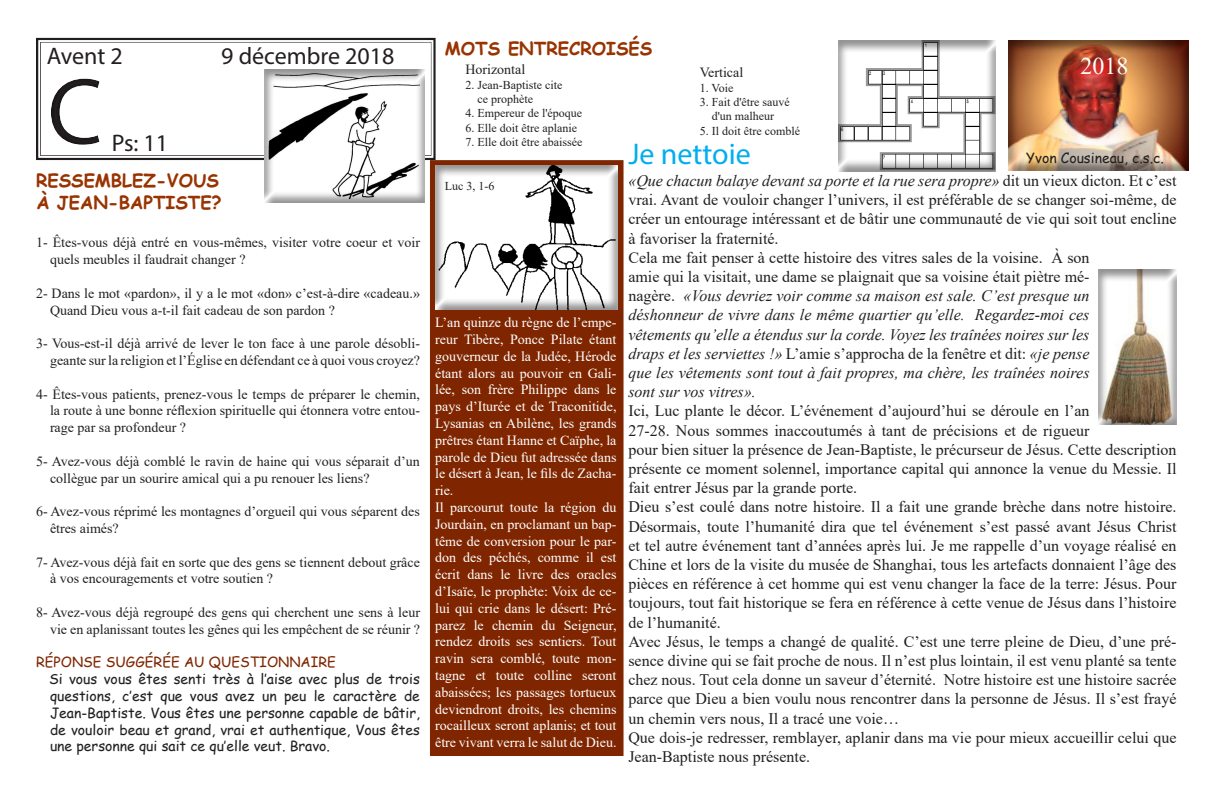
<style>
.page{position:relative;width:1224px;height:792px;background:#fff}
.page>*{position:absolute;margin:0;border:0;box-sizing:border-box;transform-origin:0 0}
.t1{font:30px "Myriad Pro";color:#00aeef}
.t2{font:24px "Myriad Pro";color:#231f20}
.t3{font:24px "Times New Roman";color:#fff}
.t4{font:700 18px "Comic Sans MS";color:#930}
.t5{font:16px/19.2px "Times New Roman";color:#231f20;text-align:justify}
.t6{font:italic 16px/19.2px "Times New Roman";color:#231f20;text-align:justify}
.t7{font:14px/16.8px "Times New Roman";color:#231f20}
.t8{font:14px/16.8px "Times New Roman";color:#fff;text-align:justify}
.t9{font:14px/16.8px "Comic Sans MS";color:#231f20;text-align:justify}
.t10{font:14px "Comic Sans MS";color:#7f2600}
.t11{font:12px "Times New Roman";color:#231f20}
.s1{font-style:italic}
.s2{font-style:normal}
</style>
<div class="page">
<div style="left:1097px;top:269px;width:80px;height:156px;background:#231f20;opacity:.5"></div>
<div style="left:430px;top:160px;width:194px;height:596px;background:#7f2600;border:1px solid #7f2600"></div>
<div style="left:1008px;top:40px;width:181px;height:131px;background:#231f20;opacity:.5"></div>
<div style="left:25px;top:25px;width:421px;height:148px;background:#231f20;opacity:.5"></div>
<div style="left:41px;top:66px;width:68px;height:92px;background:#231f20;opacity:.5"></div>
<div style="left:435px;top:164px;width:183px;height:146px;background:#231f20;opacity:.5"></div>
<div style="left:264px;top:69px;width:161px;height:135px;background:#231f20;opacity:.5"></div>
<div style="left:838px;top:40px;width:158px;height:132px;background:#231f20;opacity:.5"></div>
<p class="t2" style="left:47px;top:41px;width:78px">Avent 2</p>
<p class="t2" style="left:221px;top:41px;width:175px">9 décembre 2018</p>
<p class="t2" style="left:112px;top:128px;width:58px">Ps: 11</p>
<p class="t4" style="left:36px;top:167px;width:185px">RESSEMBLEZ-VOUS</p>
<p class="t4" style="left:36px;top:189px;width:187px">À JEAN-BAPTISTE?</p>
<p class="t7" style="left:50px;top:234px;width:372px;text-indent:-14px">1- Êtes-vous déjà entré en vous-mêmes, visiter votre coeur et voir quels meubles il faudrait changer ?</p>
<p class="t7" style="left:50px;top:284px;width:372px;text-indent:-14px">2- Dans le mot «pardon», il y a le mot «don» c’est-à-dire «cadeau.»<br>Quand Dieu vous a-t-il fait cadeau de son pardon ?</p>
<p class="t7" style="left:36px;top:335px;width:386px;text-align:right">3- Vous-est-il déjà arrivé de lever le ton face à une parole désobli&shy;geante sur la religion et l’Église en défendant ce à quoi vous croyez?</p>
<p class="t7" style="left:50px;top:385px;width:372px;text-align:justify;text-indent:-14px">4- Êtes-vous patients, prenez-vous le temps de préparer le chemin, la route à une bonne réflexion spirituelle qui étonnera votre entou&shy;rage par sa profondeur ?</p>
<p class="t7" style="left:50px;top:452px;width:371px;text-indent:-14px">5- Avez-vous déjà comblé le ravin de haine qui vous séparait d’un collègue par un sourire amical qui a pu renouer les liens?</p>
<p class="t7" style="left:50px;top:503px;width:371px;text-indent:-14px">6- Avez-vous réprimé les montagnes d’orgueil qui vous séparent des êtres aimés?</p>
<p class="t7" style="left:50px;top:553px;width:371px;text-indent:-14px">7- Avez-vous déjà fait en sorte que des gens se tiennent debout grâce à vos encouragements et votre soutien ?</p>
<p class="t7" style="left:36px;top:603px;width:386px;text-align:right">8- Avez-vous déjà regroupé des gens qui cherchent une sens à leur vie en aplanissant toutes les gênes qui les empêchent de se réunir ?</p>
<p class="t10" style="left:36px;top:652px;width:301px">RÉPONSE SUGGÉRÉE AU QUESTIONNAIRE</p>
<p class="t9" style="left:49px;top:670px;width:372px">Si vous vous êtes senti très à l’aise avec plus de trois questions, c’est que vous avez un peu le caractère de Jean-Baptiste. Vous êtes une personne capable de bâtir, de vouloir beau et grand, vrai et authentique, Vous êtes une personne qui sait ce qu’elle veut. Bravo.</p>
<p class="t4" style="left:445px;top:35px;width:209px">MOTS ENTRECROISÉS</p>
<p class="t7" style="left:465px;top:61px;width:61px">Horizontal</p>
<p class="t11" style="left:465px;top:76px;width:98px">2. Jean-Baptiste cite</p>
<p class="t11" style="left:477px;top:90px;width:57px">ce prophète</p>
<p class="t11" style="left:465px;top:105px;width:118px">4. Empereur de l'époque</p>
<p class="t11" style="left:465px;top:119px;width:113px">6. Elle doit être aplanie</p>
<p class="t11" style="left:465px;top:134px;width:118px">7. Elle doit être abaissée</p>
<p class="t3" style="left:1080px;top:49px;width:49px">2018</p>
<p class="t7" style="left:700px;top:64px;width:45px">Vertical</p>
<p class="t11" style="left:700px;top:79px;width:35px">1. Voie</p>
<p class="t11" style="left:700px;top:94px;width:92px">3. Fait d'être sauvé</p>
<p class="t11" style="left:712px;top:108px;width:64px">d'un malheur</p>
<p class="t11" style="left:700px;top:122px;width:102px">5. Il doit être comblé</p>
<p class="t1" style="left:628px;top:135px;width:124px">Je nettoie</p>
<p class="t5" style="left:628px;top:170px;width:550px"><span class="s1">«Que chacun balaye devant sa porte et la rue sera propre»</span> dit un vieux dicton. Et c’est vrai. Avant de vouloir changer l’univers, il est préférable de se changer soi-même, de créer un entourage intéressant et de bâtir une communauté de vie qui soit tout encline à favoriser la fraternité.</p>
<p class="t6" style="left:628px;top:247px;width:463px"><span class="s2">Cela me fait penser à cette histoire des vitres sales de la voisine. À son amie qui la visitait, une dame se plaignait que sa voisine était piètre mé&shy;nagère.</span> «Vous devriez voir comme sa maison est sale. C’est presque un déshonneur de vivre dans le même quartier qu’elle. Regardez-moi ces vêtements qu’elle a étendus sur la corde. Voyez les traînées noires sur les draps et les serviettes !» <span class="s2">L’amie s’approcha de la fenêtre et dit:</span> «je pense que les vêtements sont tout à fait propres, ma chère, les traînées noires sont sur vos vitres».</p>
<p class="t5" style="left:628px;top:401px;width:550px;text-align:left">Ici, Luc plante le décor. L’événement d’aujourd’hui se déroule en l’an<br>27-28. Nous sommes inaccoutumés à tant de précisions et de rigueur<br>pour bien situer la présence de Jean-Baptiste, le précurseur de Jésus. Cette description présente ce moment solennel, importance capital qui annonce la venue du Messie. Il fait entrer Jésus par la grande porte.</p>
<p class="t5" style="left:628px;top:497px;width:550px">Dieu s’est coulé dans notre histoire. Il a fait une grande brèche dans notre histoire.<br>Désormais, toute l’humanité dira que tel événement s’est passé avant Jésus Christ et tel autre événement tant d’années après lui. Je me rappelle d’un voyage réalisé en Chine et lors de la visite du musée de Shanghai, tous les artefacts donnaient l’âge des pièces en référence à cet homme qui est venu changer la face de la terre: Jésus. Pour toujours, tout fait historique se fera en référence à cette venue de Jésus dans l’histoire de l’humanité.</p>
<p class="t5" style="left:628px;top:631px;width:550px">Avec Jésus, le temps a changé de qualité. C’est une terre pleine de Dieu, d’une pré&shy;sence divine qui se fait proche de nous. Il n’est plus lointain, il est venu planté sa tente chez nous. Tout cela donne un saveur d’éternité. Notre histoire est une histoire sacrée parce que Dieu a bien voulu nous rencontrer dans la personne de Jésus. Il s’est frayé un chemin vers nous, Il a tracé une voie…</p>
<p class="t5" style="left:628px;top:727px;width:550px">Que dois-je redresser, remblayer, aplanir dans ma vie pour mieux accueillir celui que<br>Jean-Baptiste nous présente.</p>
<p class="t9" style="left:1026px;top:149px;width:139px">Yvon Cousineau, c.s.c.</p>
<p class="t11" style="left:445px;top:178px;width:51px">Luc 3, 1-6</p>
<p class="t8" style="left:435px;top:314px;width:183px">L’an quinze du règne de l’empe&shy;reur Tibère, Ponce Pilate étant gouverneur de la Judée, Hérode étant alors au pouvoir en Gali&shy;lée, son frère Philippe dans le pays d’Iturée et de Traconitide, Lysanias en Abilène, les grands prêtres étant Hanne et Caïphe, la parole de Dieu fut adressée dans le désert à Jean, le fils de Zacha&shy;rie.</p>
<p class="t8" style="left:435px;top:498px;width:183px">Il parcourut toute la région du Jourdain, en proclamant un bap&shy;tême de conversion pour le par&shy;don des péchés, comme il est écrit dans le livre des oracles d’Isaïe, le prophète: Voix de ce&shy;lui qui crie dans le désert: Pré&shy;parez le chemin du Seigneur, rendez droits ses sentiers. Tout ravin sera comblé, toute mon&shy;tagne et toute colline seront abaissées; les passages tortueux deviendront droits, les chemins rocailleux seront aplanis; et tout être vivant verra le salut de Dieu.</p>
</div>
